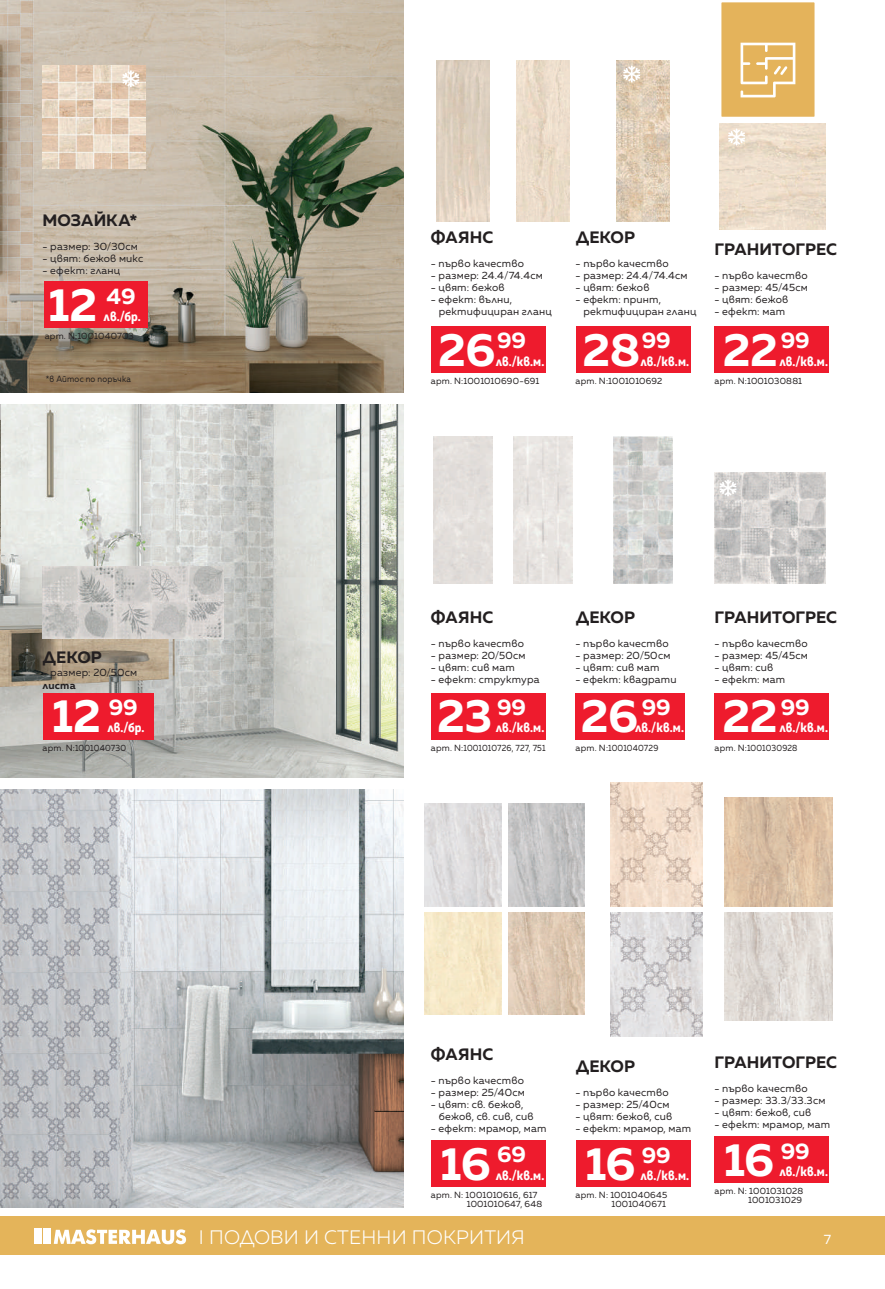
<style>
.page{position:relative;width:885px;height:1289px;background:#fff}
.page>*{position:absolute;margin:0;border:0;box-sizing:border-box;transform-origin:0 0}
.t1{font:700 46.5px "Muller";letter-spacing:-.01em;color:#fff}
.t2{font:300 19.5px "Muller";letter-spacing:.01em;color:#fff}
.t3{font:700 16.5px "Muller";color:#231f20}
.t4{font:700 13.5px "Muller Narrow";letter-spacing:.005em;color:#fff}
.t5{font:13.5px "Muller";color:#fff}
.t6{font:10.5px/12px "Muller";letter-spacing:.02em;color:#231f20}
.t7{font:700 10.5px "Muller";letter-spacing:.02em;color:#231f20}
.t8{font:9px/9px "Muller";letter-spacing:.015em;color:#231f20;text-align:right}
.t9{font:9px "Muller";letter-spacing:.015em;color:#231f20;scale:.9 1}
</style>
<div class="page">
<img style="left:513px;top:436px;width:59px;height:147px">
<div style="left:431px;top:692px;width:114px;height:47px;background:#ee1b2d"></div>
<div style="left:0;top:1216px;width:884px;height:38px;background:#e4b45a"></div>
<div style="left:43px;top:1228px;width:7px;height:15px;background:#fff"></div>
<svg style="left:34px;top:1228px;width:8px;height:15px"></svg>
<svg style="left:54px;top:1229px;width:132px;height:15px"></svg>
<svg style="left:721px;top:2px;width:94px;height:115px;background:#e6b96a"></svg>
<img style="left:0;top:0;width:403px;height:392px">
<div style="left:575px;top:326px;width:115px;height:47px;background:#ee1b2d"></div>
<div style="left:431px;top:326px;width:114px;height:47px;background:#ee1b2d"></div>
<img style="left:436px;top:61px;width:53px;height:161px">
<img style="left:516px;top:61px;width:53px;height:161px">
<div style="left:714px;top:326px;width:115px;height:47px;background:#ee1b2d"></div>
<img style="left:719px;top:123px;width:106px;height:107px">
<svg style="left:728px;top:129px;width:17px;height:17px"></svg>
<img style="left:616px;top:61px;width:53px;height:161px">
<svg style="left:623px;top:65px;width:17px;height:17px"></svg>
<img style="left:43px;top:65px;width:102px;height:103px">
<svg style="left:122px;top:70px;width:17px;height:17px"></svg>
<div style="left:45px;top:281px;width:103px;height:47px;background:#ee1b2d"></div>
<img style="left:0;top:404px;width:403px;height:373px">
<img style="left:714px;top:472px;width:111px;height:111px">
<svg style="left:719px;top:479px;width:17px;height:17px"></svg>
<div style="left:714px;top:692px;width:115px;height:47px;background:#ee1b2d"></div>
<img style="left:613px;top:436px;width:59px;height:147px">
<div style="left:575px;top:692px;width:109px;height:47px;background:#ee1b2d"></div>
<img style="left:43px;top:566px;width:180px;height:72px">
<div style="left:43px;top:692px;width:110px;height:47px;background:#ee1b2d"></div>
<img style="left:0;top:789px;width:403px;height:418px">
<img style="left:509px;top:803px;width:76px;height:103px">
<img style="left:425px;top:803px;width:76px;height:103px">
<div style="left:431px;top:1140px;width:114px;height:46px;background:#ee1b2d"></div>
<div style="left:575px;top:1140px;width:115px;height:47px;background:#ee1b2d"></div>
<div style="left:714px;top:1136px;width:115px;height:47px;background:#ee1b2d"></div>
<img style="left:724px;top:798px;width:108px;height:108px">
<img style="left:724px;top:912px;width:108px;height:108px">
<img style="left:610px;top:782px;width:92px;height:124px">
<img style="left:610px;top:912px;width:92px;height:124px">
<img style="left:509px;top:912px;width:76px;height:102px">
<img style="left:425px;top:912px;width:76px;height:102px">
<img style="left:0;top:404px;width:1px;height:189px">
<h3 class="t3" style="left:43px;top:210px;width:96px">МОЗАЙКА*</h3>
<p class="t6" style="left:43px;top:240px;width:97px">- размер: 30/30см</p>
<p class="t6" style="left:43px;top:252px;width:102px">- цвят: бежов микс</p>
<p class="t6" style="left:43px;top:264px;width:79px">- ефект: гланц</p>
<h1 class="t1" style="left:48px;top:275px;width:89px">12 <sup>49</sup></h1>
<p class="t4" style="left:104px;top:307px;width:39px">лв./бр.</p>
<p class="t8" style="left:45px;top:331px;width:90px">арт. N:1001040703</p>
<p class="t9" style="left:46px;top:373px;width:96px">*в Aйтос по поръчка</p>
<h3 class="t3" style="left:43px;top:647px;width:61px">ДЕКОР</h3>
<p class="t6" style="left:43px;top:665px;width:96px">- размер: 20/50см</p>
<p class="t7" style="left:43px;top:679px;width:35px">листа</p>
<h1 class="t1" style="left:52px;top:687px;width:87px">12 <sup>99</sup></h1>
<p class="t4" style="left:107px;top:719px;width:39px">лв./бр.</p>
<p class="t8" style="left:43px;top:742px;width:85px">арт. N:1001040730</p>
<h3 class="t3" style="left:431px;top:227px;width:64px">ФАЯНС</h3>
<p class="t6" style="left:431px;top:257px;width:95px">- първо качество</p>
<p class="t6" style="left:431px;top:269px;width:114px">- размер: 24.4/74.4см</p>
<p class="t6" style="left:431px;top:281px;width:75px">- цвят: бежов</p>
<p class="t6" style="left:438px;top:293px;width:115px;text-indent:-8px">- ефект: вълни, ректифициран гланц</p>
<h3 class="t3" style="left:575px;top:227px;width:61px">ДЕКОР</h3>
<p class="t6" style="left:575px;top:257px;width:95px">- първо качество</p>
<p class="t6" style="left:575px;top:269px;width:114px">- размер: 24.4/74.4см</p>
<p class="t6" style="left:575px;top:281px;width:75px">- цвят: бежов</p>
<p class="t6" style="left:583px;top:293px;width:115px;text-indent:-8px">- ефект: принт, ректифициран гланц</p>
<h3 class="t3" style="left:714px;top:239px;width:124px">ГРАНИТОГРЕС</h3>
<p class="t6" style="left:714px;top:269px;width:95px">- първо качество</p>
<p class="t6" style="left:714px;top:281px;width:95px">- размер: 45/45см</p>
<p class="t6" style="left:714px;top:293px;width:75px">- цвят: бежов</p>
<p class="t6" style="left:714px;top:305px;width:72px">- ефект: мат</p>
<h1 class="t1" style="left:438px;top:320px;width:89px">26<sup>99</sup></h1>
<p class="t4" style="left:495px;top:352px;width:50px">лв./кв.м.</p>
<h1 class="t1" style="left:582px;top:320px;width:90px">28<sup>99</sup></h1>
<p class="t4" style="left:640px;top:352px;width:50px">лв./кв.м.</p>
<h1 class="t1" style="left:722px;top:320px;width:88px">22<sup>99</sup></h1>
<p class="t4" style="left:779px;top:352px;width:50px">лв./кв.м.</p>
<p class="t8" style="left:431px;top:376px;width:110px">арт. N:1001010690-691</p>
<p class="t8" style="left:575px;top:376px;width:88px">арт. N:1001010692</p>
<p class="t8" style="left:714px;top:376px;width:89px">арт. N:1001030881</p>
<h3 class="t3" style="left:431px;top:607px;width:64px">ФАЯНС</h3>
<p class="t6" style="left:431px;top:637px;width:95px">- първо качество</p>
<p class="t6" style="left:431px;top:649px;width:96px">- размер: 20/50см</p>
<p class="t6" style="left:431px;top:661px;width:85px">- цвят: сив мат</p>
<p class="t6" style="left:431px;top:673px;width:110px">- ефект: структура</p>
<h3 class="t3" style="left:575px;top:607px;width:61px">ДЕКОР</h3>
<p class="t6" style="left:575px;top:637px;width:95px">- първо качество</p>
<p class="t6" style="left:575px;top:649px;width:96px">- размер: 20/50см</p>
<p class="t6" style="left:575px;top:661px;width:85px">- цвят: сив мат</p>
<p class="t6" style="left:575px;top:673px;width:102px">- ефект: квадрати</p>
<h3 class="t3" style="left:714px;top:607px;width:124px">ГРАНИТОГРЕС</h3>
<p class="t6" style="left:714px;top:637px;width:95px">- първо качество</p>
<p class="t6" style="left:714px;top:649px;width:95px">- размер: 45/45см</p>
<p class="t6" style="left:714px;top:661px;width:60px">- цвят: сив</p>
<p class="t6" style="left:714px;top:673px;width:72px">- ефект: мат</p>
<h1 class="t1" style="left:437px;top:687px;width:90px">23 <sup>99</sup></h1>
<p class="t4" style="left:495px;top:719px;width:50px">лв./кв.м.</p>
<h1 class="t1" style="left:581px;top:687px;width:91px">26 <sup>99</sup></h1>
<p class="t4" style="left:635px;top:719px;width:50px">лв./кв.м.</p>
<h1 class="t1" style="left:722px;top:687px;width:89px">22<sup>99</sup></h1>
<p class="t4" style="left:779px;top:719px;width:50px">лв./кв.м.</p>
<p class="t8" style="left:431px;top:742px;width:116px">арт. N:1001010726, 727, 751</p>
<p class="t8" style="left:575px;top:742px;width:84px">арт. N:1001040729</p>
<p class="t8" style="left:714px;top:742px;width:84px">арт. N:1001030928</p>
<h3 class="t3" style="left:431px;top:1044px;width:64px">ФАЯНС</h3>
<p class="t6" style="left:431px;top:1074px;width:95px">- първо качество</p>
<p class="t6" style="left:431px;top:1086px;width:95px">- размер: 25/40см</p>
<p class="t6" style="left:438px;top:1098px;width:96px;text-indent:-8px">- цвят: св. бежов, бежов, св. сив, сив</p>
<p class="t6" style="left:431px;top:1122px;width:117px">- ефект: мрамор, мат</p>
<h3 class="t3" style="left:575px;top:1056px;width:61px">ДЕКОР</h3>
<p class="t6" style="left:575px;top:1086px;width:95px">- първо качество</p>
<p class="t6" style="left:575px;top:1098px;width:95px">- размер: 25/40см</p>
<p class="t6" style="left:575px;top:1110px;width:98px">- цвят: бежов, сив</p>
<p class="t6" style="left:575px;top:1122px;width:117px">- ефект: мрамор, мат</p>
<h3 class="t3" style="left:714px;top:1052px;width:124px">ГРАНИТОГРЕС</h3>
<p class="t6" style="left:714px;top:1082px;width:95px">- първо качество</p>
<p class="t6" style="left:714px;top:1094px;width:112px">- размер: 33.3/33.3см</p>
<p class="t6" style="left:714px;top:1106px;width:98px">- цвят: бежов, сив</p>
<p class="t6" style="left:714px;top:1118px;width:117px">- ефект: мрамор, мат</p>
<h1 class="t1" style="left:440px;top:1134px;width:87px">16 <sup>69</sup></h1>
<p class="t4" style="left:495px;top:1166px;width:50px">лв./кв.м.</p>
<h1 class="t1" style="left:585px;top:1134px;width:87px">16 <sup>99</sup></h1>
<p class="t4" style="left:640px;top:1166px;width:50px">лв./кв.м.</p>
<h1 class="t1" style="left:723px;top:1130px;width:87px">16 <sup>99</sup></h1>
<p class="t4" style="left:779px;top:1162px;width:50px">лв./кв.м.</p>
<p class="t8" style="left:466px;top:1190px;width:77px;text-align:left;text-indent:-36px">арт. N: 1001010616, 617<br>1001010647, 648</p>
<p class="t8" style="left:575px;top:1190px;width:93px">арт. N: 1001040645<br>1001040671</p>
<p class="t8" style="left:714px;top:1186px;width:90px">арт. N: 1001031028<br>1001031029</p>
<h2 class="t2" style="left:199px;top:1225px;width:327px">I ПОДОВИ И СТЕННИ ПОКРИТИЯ</h2>
<p class="t5" style="left:823px;top:1231px;width:9px">7</p>
</div>
